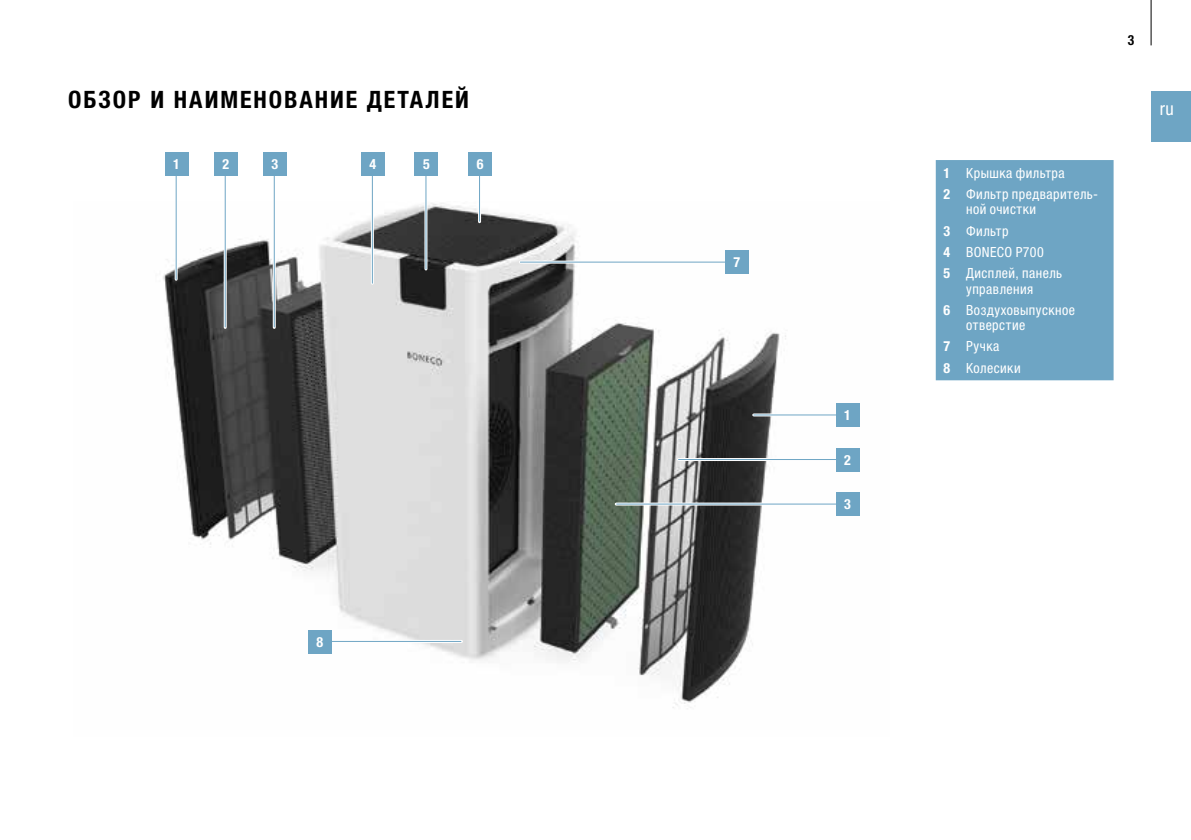
<style>
.page{position:relative;width:1191px;height:840px;background:#fff}
.page>*{position:absolute;margin:0;border:0;box-sizing:border-box;transform-origin:0 0}
.t1{font:700 condensed 24px "Helvetica Neue LTW1 G";letter-spacing:.08em;color:#000}
.t2{font:condensed 18px "Helvetica Neue LTW1 G";color:#fff}
.t3{font:condensed 14px/21.2px "Helvetica Neue LTW1 G";letter-spacing:.035em;color:#fff}
.t4{font:700 condensed 14px "Helvetica Neue LTW1 G";color:#fff}
.t5{font:700 condensed 14px "Helvetica Neue LTW1 G";color:#000;scale:.96 1}
.s1{font-weight:700}
</style>
<div class="page">
<img style="left:163px;top:203px;width:697px;height:505px">
<div style="left:1151px;top:91px;width:40px;height:51px;background:#6ea5c4"></div>
<hr style="left:1150px;top:0;width:1px;height:45px;background:#000">
<hr style="left:175px;top:171px;width:3px;height:108px;background:#fff">
<hr style="left:224px;top:171px;width:3px;height:156px;background:#fff">
<hr style="left:273px;top:171px;width:3px;height:156px;background:#fff">
<hr style="left:371px;top:171px;width:3px;height:112px;background:#fff">
<hr style="left:424px;top:171px;width:3px;height:98px;background:#fff">
<hr style="left:478px;top:171px;width:3px;height:50px;background:#fff">
<hr style="left:616px;top:502px;width:228px;height:3px;background:#fff">
<hr style="left:520px;top:260px;width:214px;height:3px;background:#fff">
<hr style="left:753px;top:413px;width:91px;height:3px;background:#fff">
<hr style="left:678px;top:458px;width:166px;height:3px;background:#fff">
<hr style="left:329px;top:639px;width:132px;height:3px;background:#fff">
<div style="left:165px;top:152px;width:24px;height:23px;background:#6ea5c4"></div>
<div style="left:214px;top:152px;width:24px;height:23px;background:#6ea5c4"></div>
<div style="left:263px;top:152px;width:24px;height:23px;background:#6ea5c4"></div>
<div style="left:361px;top:152px;width:24px;height:23px;background:#6ea5c4"></div>
<div style="left:414px;top:152px;width:24px;height:23px;background:#6ea5c4"></div>
<div style="left:468px;top:152px;width:24px;height:23px;background:#6ea5c4"></div>
<div style="left:835px;top:403px;width:24px;height:23px;background:#6ea5c4"></div>
<div style="left:835px;top:448px;width:24px;height:23px;background:#6ea5c4"></div>
<div style="left:308px;top:629px;width:24px;height:24px;background:#6ea5c4"></div>
<div style="left:936px;top:161px;width:176px;height:218px;background:#6ea5c4"></div>
<div style="left:935px;top:160px;width:178px;height:220px;border:2px solid #6ea5c4"></div>
<hr style="left:176px;top:171px;width:1px;height:108px;background:#6ea5c4">
<hr style="left:225px;top:171px;width:1px;height:156px;background:#6ea5c4">
<hr style="left:274px;top:171px;width:1px;height:156px;background:#6ea5c4">
<hr style="left:372px;top:171px;width:1px;height:112px;background:#6ea5c4">
<hr style="left:425px;top:171px;width:1px;height:98px;background:#6ea5c4">
<hr style="left:479px;top:171px;width:1px;height:50px;background:#6ea5c4">
<hr style="left:616px;top:503px;width:228px;height:1px;background:#6ea5c4">
<hr style="left:520px;top:261px;width:214px;height:1px;background:#6ea5c4">
<hr style="left:753px;top:414px;width:91px;height:1px;background:#6ea5c4">
<hr style="left:678px;top:459px;width:166px;height:1px;background:#6ea5c4">
<hr style="left:329px;top:640px;width:132px;height:1px;background:#6ea5c4">
<div style="left:835px;top:492px;width:24px;height:23px;background:#6ea5c4"></div>
<div style="left:725px;top:250px;width:24px;height:24px;background:#6ea5c4"></div>
<h1 class="t1" style="left:68px;top:85px;width:402px">ОБЗОР И НАИМЕНОВАНИЕ ДЕТАЛЕЙ</h1>
<p class="t4" style="left:173px;top:155px;width:8px">1</p>
<p class="t4" style="left:222px;top:155px;width:8px">2</p>
<p class="t4" style="left:271px;top:155px;width:8px">3</p>
<p class="t4" style="left:369px;top:155px;width:8px">4</p>
<p class="t4" style="left:423px;top:155px;width:8px">5</p>
<p class="t4" style="left:477px;top:155px;width:8px">6</p>
<p class="t4" style="left:316px;top:633px;width:8px">8</p>
<p class="t4" style="left:733px;top:254px;width:8px">7</p>
<p class="t4" style="left:844px;top:406px;width:8px">1</p>
<p class="t4" style="left:844px;top:451px;width:8px">2</p>
<p class="t4" style="left:844px;top:495px;width:8px">3</p>
<p class="t3" style="left:943px;top:162px;width:156px"><span class="s1">1</span> Крышка фильтра<br><span class="s1">2</span> Фильтр предваритель-</p>
<p class="t3" style="left:943px;top:199px;width:120px;text-indent:23px">ной очистки<br><span class="s1">3</span> Фильтр<br><span class="s1">4</span> BONECO P700<br><span class="s1">5</span> Дисплей, панель</p>
<p class="t3" style="left:943px;top:278px;width:133px;text-indent:23px">управления<br><span class="s1">6</span> Воздуховыпускное</p>
<p class="t3" style="left:943px;top:314px;width:83px;text-indent:23px">отверстие<br><span class="s1">7</span> Ручка<br><span class="s1">8</span> Колесики</p>
<p class="t5" style="left:1127px;top:32px;width:8px">3</p>
<p class="t2" style="left:1159px;top:98px;width:15px">ru</p>
</div>
